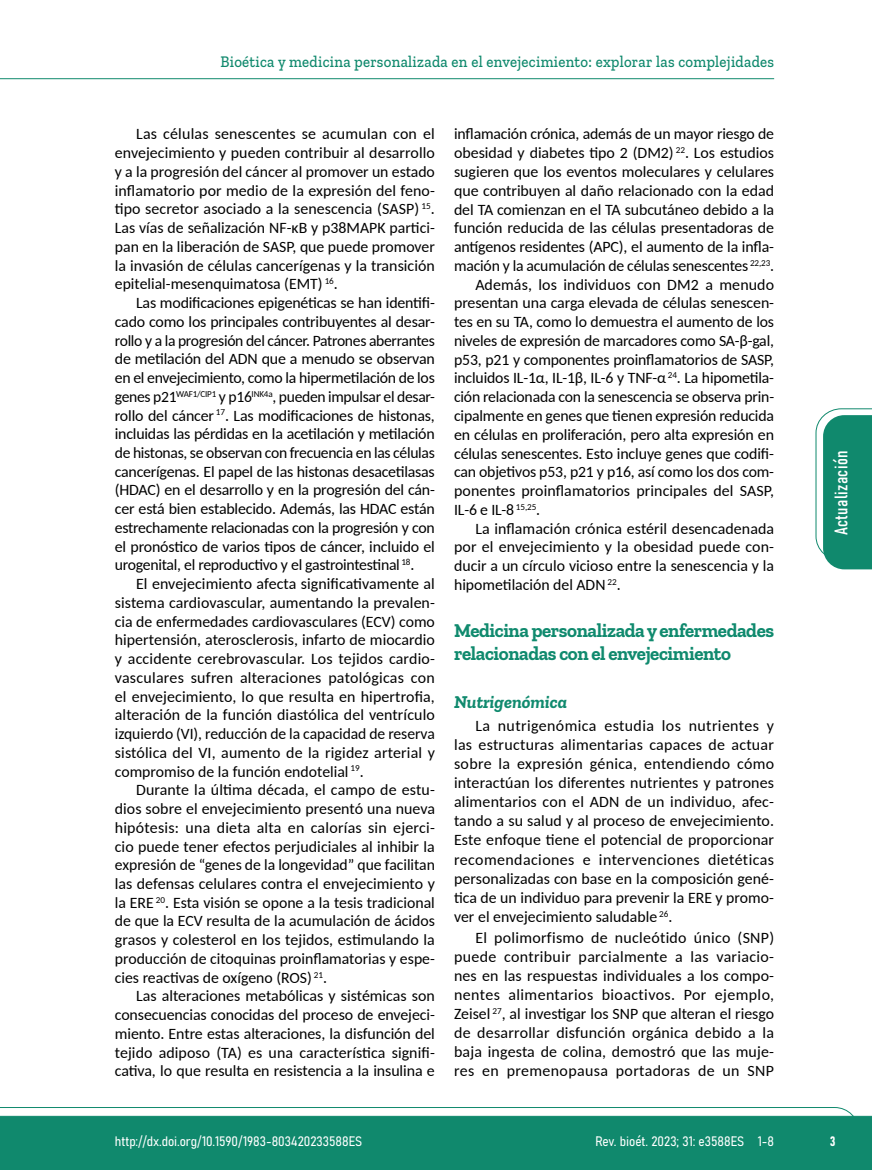
<style>
.page{position:relative;width:872px;height:1170px;background:#fff}
.page>*{position:absolute;margin:0;border:0;box-sizing:border-box;transform-origin:0 0}
.t1{font:700 19.5px/23.5px "Zilla Slab";letter-spacing:-.02em;color:#108a6e}
.t2{font:18px "Bahnschrift";letter-spacing:.02em;color:#fff}
.t3{font:italic 700 18px "Zilla Slab";color:#108a6e}
.t4{font:500 16.5px "Zilla Slab";letter-spacing:.02em;color:#10896d;scale:.9 1}
.t5{font:15.75px/18.8px "Carlito";letter-spacing:-.005em;color:#000;text-align:justify}
.t6{font:13.5px "Bahnschrift";color:#fff}
</style>
<div class="page">
<svg style="left:0;top:1107px;width:859px;height:62px;background:#2e977f"></svg>
<hr style="left:0;top:78px;width:774px;height:1px;background:#10896d">
<svg style="left:815px;top:408px;width:57px;height:161px"></svg>
<p class="t4" style="left:220px;top:53px;width:616px">Bioética y medicina personalizada en el envejecimiento: explorar las complejidades</p>
<p class="t5" style="left:115px;top:124px;width:321px;text-indent:21px">Las células senescentes se acumulan con el envejecimiento y pueden contribuir al desarrollo y a la progresión del cáncer al promover un estado inflamatorio por medio de la expresión del feno&shy;tipo secretor asociado a la senescencia (SASP) <sup>15</sup>.<br>Las vías de señalización NF-κB y p38MAPK partici&shy;pan en la liberación de SASP, que puede promover la invasión de células cancerígenas y la transición epitelial-mesenquimatosa (EMT) <sup>16</sup>.</p>
<p class="t5" style="left:115px;top:293px;width:322px;text-indent:21px">Las modificaciones epigenéticas se han identifi&shy;cado como los principales contribuyentes al desar&shy;rollo y a la progresión del cáncer. Patrones aberrantes de metilación del ADN que a menudo se observan en el envejecimiento, como la hipermetilación de los genes p21<sup>WAF1/CIP1</sup> y p16<sup>INK4a</sup>, pueden impulsar el desar&shy;rollo del cáncer <sup>17</sup>. Las modificaciones de histonas, incluidas las pérdidas en la acetilación y metilación de histonas, se observan con frecuencia en las células cancerígenas. El papel de las histonas desacetilasas (HDAC) en el desarrollo y en la progresión del cán&shy;cer está bien establecido. Además, las HDAC están estrechamente relacionadas con la progresión y con el pronóstico de varios tipos de cáncer, incluido el urogenital, el reproductivo y el gastrointestinal <sup>18</sup>.</p>
<p class="t5" style="left:115px;top:573px;width:321px;text-indent:21px">El envejecimiento afecta significativamente al sistema cardiovascular, aumentando la prevalen&shy;cia de enfermedades cardiovasculares (ECV) como hipertensión, aterosclerosis, infarto de miocardio y accidente cerebrovascular. Los tejidos cardio&shy;vasculares sufren alteraciones patológicas con el envejecimiento, lo que resulta en hipertrofia, alteración de la función diastólica del ventrículo izquierdo (VI), reducción de la capacidad de reserva sistólica del VI, aumento de la rigidez arterial y compromiso de la función endotelial <sup>19</sup>.</p>
<p class="t5" style="left:115px;top:779px;width:321px;text-indent:21px">Durante la última década, el campo de estu&shy;dios sobre el envejecimiento presentó una nueva hipótesis: una dieta alta en calorías sin ejerci&shy;cio puede tener efectos perjudiciales al inhibir la expresión de “genes de la longevidad” que facilitan las defensas celulares contra el envejecimiento y la ERE <sup>20</sup>. Esta visión se opone a la tesis tradicional de que la ECV resulta de la acumulación de ácidos grasos y colesterol en los tejidos, estimulando la producción de citoquinas proinflamatorias y espe&shy;cies reactivas de oxígeno (ROS) <sup>21</sup>.</p>
<p class="t5" style="left:115px;top:986px;width:321px;text-indent:21px">Las alteraciones metabólicas y sistémicas son consecuencias conocidas del proceso de envejeci&shy;miento. Entre estas alteraciones, la disfunción del tejido adiposo (TA) es una característica signifi&shy;cativa, lo que resulta en resistencia a la insulina e</p>
<p class="t5" style="left:454px;top:124px;width:321px">inflamación crónica, además de un mayor riesgo de</p>
<p class="t5" style="left:454px;top:143px;width:321px">obesidad y diabetes tipo 2 (DM2) <sup>22</sup>. Los estudios</p>
<p class="t5" style="left:454px;top:162px;width:321px">sugieren que los eventos moleculares y celulares</p>
<p class="t5" style="left:454px;top:180px;width:321px">que contribuyen al daño relacionado con la edad</p>
<p class="t5" style="left:454px;top:199px;width:321px">del TA comienzan en el TA subcutáneo debido a la</p>
<p class="t5" style="left:454px;top:218px;width:321px">función reducida de las células presentadoras de</p>
<p class="t5" style="left:454px;top:237px;width:321px">antígenos residentes (APC), el aumento de la infla-</p>
<p class="t5" style="left:454px;top:255px;width:321px">mación y la acumulación de células senescentes <sup>22,23</sup>.</p>
<p class="t5" style="left:475px;top:274px;width:300px">Además, los individuos con DM2 a menudo</p>
<p class="t5" style="left:454px;top:293px;width:321px">presentan una carga elevada de células senescen-</p>
<p class="t5" style="left:454px;top:312px;width:321px">tes en su TA, como lo demuestra el aumento de los</p>
<p class="t5" style="left:454px;top:330px;width:321px">niveles de expresión de marcadores como SA-β-gal,</p>
<p class="t5" style="left:454px;top:349px;width:321px">p53, p21 y componentes proinflamatorios de SASP,</p>
<p class="t5" style="left:454px;top:368px;width:321px">incluidos IL-1α, IL-1β, IL-6 y TNF-α <sup>24</sup>. La hipometila-</p>
<p class="t5" style="left:454px;top:387px;width:321px">ción relacionada con la senescencia se observa prin-</p>
<p class="t5" style="left:454px;top:405px;width:321px">cipalmente en genes que tienen expresión reducida</p>
<p class="t5" style="left:454px;top:424px;width:321px">en células en proliferación, pero alta expresión en</p>
<p class="t5" style="left:454px;top:443px;width:321px">células senescentes. Esto incluye genes que codifi-</p>
<p class="t5" style="left:454px;top:462px;width:321px">can objetivos p53, p21 y p16, así como los dos com-</p>
<p class="t5" style="left:454px;top:480px;width:321px">ponentes proinflamatorios principales del SASP,</p>
<p class="t5" style="left:454px;top:499px;width:88px">IL-6 e IL-8 <sup>15,25</sup>.</p>
<p class="t5" style="left:475px;top:518px;width:300px">La inflamación crónica estéril desencadenada</p>
<p class="t5" style="left:454px;top:537px;width:321px">por el envejecimiento y la obesidad puede con-</p>
<p class="t5" style="left:454px;top:555px;width:321px">ducir a un círculo vicioso entre la senescencia y la</p>
<p class="t5" style="left:454px;top:574px;width:168px">hipometilación del ADN <sup>22</sup>.</p>
<p class="t1" style="left:454px;top:618px;width:321px">Medicina personalizada y enfermedades relacionadas con el envejecimiento</p>
<p class="t3" style="left:454px;top:691px;width:115px">Nutrigenómica</p>
<p class="t5" style="left:454px;top:715px;width:322px;text-indent:21px">La nutrigenómica estudia los nutrientes y las estructuras alimentarias capaces de actuar sobre la expresión génica, entendiendo cómo interactúan los diferentes nutrientes y patrones alimentarios con el ADN de un individuo, afec&shy;tando a su salud y al proceso de envejecimiento.<br>Este enfoque tiene el potencial de proporcionar recomendaciones e intervenciones dietéticas personalizadas con base en la composición gené&shy;tica de un individuo para prevenir la ERE y promo&shy;ver el envejecimiento saludable <sup>26</sup>.</p>
<p class="t5" style="left:454px;top:927px;width:321px;text-indent:21px">El polimorfismo de nucleótido único (SNP) puede contribuir parcialmente a las variacio&shy;nes en las respuestas individuales a los compo&shy;nentes alimentarios bioactivos. Por ejemplo, Zeisel <sup>27</sup>, al investigar los SNP que alteran el riesgo de desarrollar disfunción orgánica debido a la baja ingesta de colina, demostró que las muje&shy;res en premenopausa portadoras de un SNP</p>
<p class="t2" style="left:827px;top:535px;width:86px;rotate:-90deg">Actualización</p>
<p class="t6" style="left:115px;top:1131px;width:249px">http://dx.doi.org/10.1590/1983-803420233588ES</p>
<p class="t6" style="left:595px;top:1131px;width:180px">Rev. bioét. 2023; 31: e3588ES 1-8</p>
<p class="t6" style="left:830px;top:1130px;width:7px">3</p>
</div>
